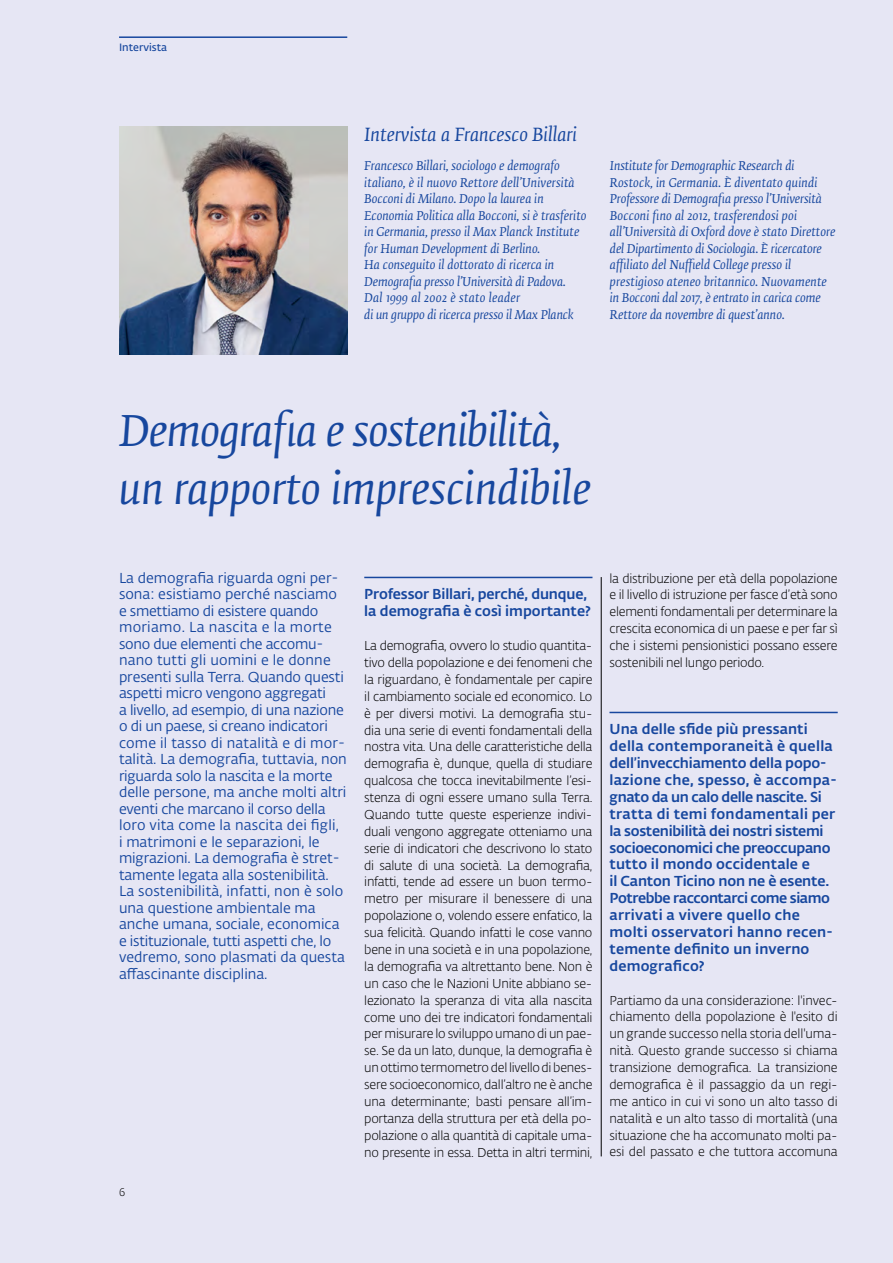
<style>
.page{position:relative;width:893px;height:1263px;background:#e6e6f4}
.page>*{position:absolute;margin:0;border:0;box-sizing:border-box;transform-origin:0 0}
.t1{font:42px/57.8px "SUPSI Fedra Ser Book Ita";letter-spacing:-.005em;color:#17479e}
.t2{font:18px "SUPSI Fedra Ser Book Ita";color:#17479e}
.t3{font:14.25px/16.5px "SUPSI Fedra Sans";color:#17479e}
.t4{font:500 14.25px/16.8px "SUPSI Fedra Sans";color:#17479e}
.t5{font:300 12.75px/17px "SUPSI Fedra Sans";letter-spacing:-.02em;color:#000;text-align:justify}
.t6{font:12px/16.5px "SUPSI Fedra Ser Book Ita";color:#17479e}
.t7{font:300 11.25px "SUPSI Fedra Sans";color:#000}
.t8{font:600 10.5px "SUPSI Fedra Sans";color:#17479e}
</style>
<div class="page">
<hr style="left:119px;top:36px;width:228px;height:2px;background:#17479e">
<hr style="left:364px;top:577px;width:228px;height:1px;background:#17479e">
<hr style="left:609px;top:712px;width:229px;height:1px;background:#17479e">
<img style="left:119px;top:127px;width:228px;height:227px">
<hr style="left:601px;top:577px;width:1px;height:579px;background:#000">
<p class="t8" style="left:119px;top:39px;width:50px">Intervista</p>
<h2 class="t2" style="left:364px;top:124px;width:214px">Intervista a Francesco Billari</h2>
<p class="t6" style="left:364px;top:158px;width:224px">Francesco Billari, sociologo e demografo italiano, è il nuovo Rettore dell’Università Bocconi di Milano. Dopo la laurea in Economia Politica alla Bocconi, si è trasferito in Germania, presso il Max Planck Institute for Human Development di Berlino.<br>Ha conseguito il dottorato di ricerca in Demografia presso l’Università di Padova.<br>Dal 1999 al 2002 è stato leader<br>di un gruppo di ricerca presso il Max Planck</p>
<p class="t6" style="left:610px;top:158px;width:227px">Institute for Demographic Research di Rostock, in Germania. È diventato quindi Professore di Demografia presso l’Università Bocconi fino al 2012, trasferendosi poi all’Università di Oxford dove è stato Direttore del Dipartimento di Sociologia. È ricercatore affiliato del Nuffield College presso il prestigioso ateneo britannico. Nuovamente in Bocconi dal 2017, è entrato in carica come Rettore da novembre di quest’anno.</p>
<h1 class="t1" style="left:119px;top:403px;width:474px">Demografia e sostenibilità, un rapporto imprescindibile</h1>
<p class="t3" style="left:119px;top:569px;width:229px">La demografia riguarda ogni per&shy;sona: esistiamo perché nasciamo e smettiamo di esistere quando moriamo. La nascita e la morte sono due elementi che accomu&shy;nano tutti gli uomini e le donne presenti sulla Terra. Quando questi aspetti micro vengono aggregati<br>a livello, ad esempio, di una nazione o di un paese, si creano indicatori come il tasso di natalità e di mor&shy;talità. La demografia, tuttavia, non riguarda solo la nascita e la morte delle persone, ma anche molti altri eventi che marcano il corso della loro vita come la nascita dei figli,<br>i matrimoni e le separazioni, le migrazioni. La demografia è stret&shy;tamente legata alla sostenibilità.<br>La sostenibilità, infatti, non è solo una questione ambientale ma anche umana, sociale, economica e istituzionale, tutti aspetti che, lo vedremo, sono plasmati da questa affascinante disciplina.</p>
<p class="t7" style="left:119px;top:1185px;width:8px">6</p>
<p class="t4" style="left:364px;top:585px;width:228px">Professor Billari, perché, dunque, la demografia è così importante?</p>
<p class="t5" style="left:364px;top:637px;width:230px">La demografia, ovvero lo studio quantita&shy;tivo della popolazione e dei fenomeni che la riguardano, è fondamentale per capire il cambiamento sociale ed economico. Lo è per diversi motivi. La demografia stu&shy;dia una serie di eventi fondamentali della nostra vita. Una delle caratteristiche della demografia è, dunque, quella di studiare qualcosa che tocca inevitabilmente l’esi&shy;stenza di ogni essere umano sulla Terra.<br>Quando tutte queste esperienze indivi&shy;duali vengono aggregate otteniamo una serie di indicatori che descrivono lo stato di salute di una società. La demografia, infatti, tende ad essere un buon termo&shy;metro per misurare il benessere di una popolazione o, volendo essere enfatico, la sua felicità. Quando infatti le cose vanno bene in una società e in una popolazione, la demografia va altrettanto bene. Non è un caso che le Nazioni Unite abbiano se&shy;lezionato la speranza di vita alla nascita come uno dei tre indicatori fondamentali per misurare lo sviluppo umano di un pae&shy;se. Se da un lato, dunque, la demografia è un ottimo termometro del livello di benes&shy;sere socioeconomico, dall’altro ne è anche una determinante; basti pensare all’im&shy;portanza della struttura per età della po&shy;polazione o alla quantità di capitale uma&shy;no presente in essa. Detta in altri termini,</p>
<p class="t5" style="left:609px;top:569px;width:230px">la distribuzione per età della popolazione e il livello di istruzione per fasce d’età sono elementi fondamentali per determinare la crescita economica di un paese e per far sì che i sistemi pensionistici possano essere sostenibili nel lungo periodo.</p>
<p class="t4" style="left:609px;top:720px;width:229px">Una delle sfide più pressanti della contemporaneità è quella dell’invecchiamento della popo&shy;lazione che, spesso, è accompa&shy;gnato da un calo delle nascite. Si tratta di temi fondamentali per la sostenibilità dei nostri sistemi socioeconomici che preoccupano tutto il mondo occidentale e<br>il Canton Ticino non ne è esente.<br>Potrebbe raccontarci come siamo arrivati a vivere quello che molti osservatori hanno recen&shy;temente definito un inverno demografico?</p>
<p class="t5" style="left:609px;top:991px;width:230px">Partiamo da una considerazione: l'invec&shy;chiamento della popolazione è l'esito di un grande successo nella storia dell'uma&shy;nità. Questo grande successo si chiama transizione demografica. La transizione demografica è il passaggio da un regi&shy;me antico in cui vi sono un alto tasso di natalità e un alto tasso di mortalità (una situazione che ha accomunato molti pa&shy;esi del passato e che tuttora accomuna</p>
</div>
